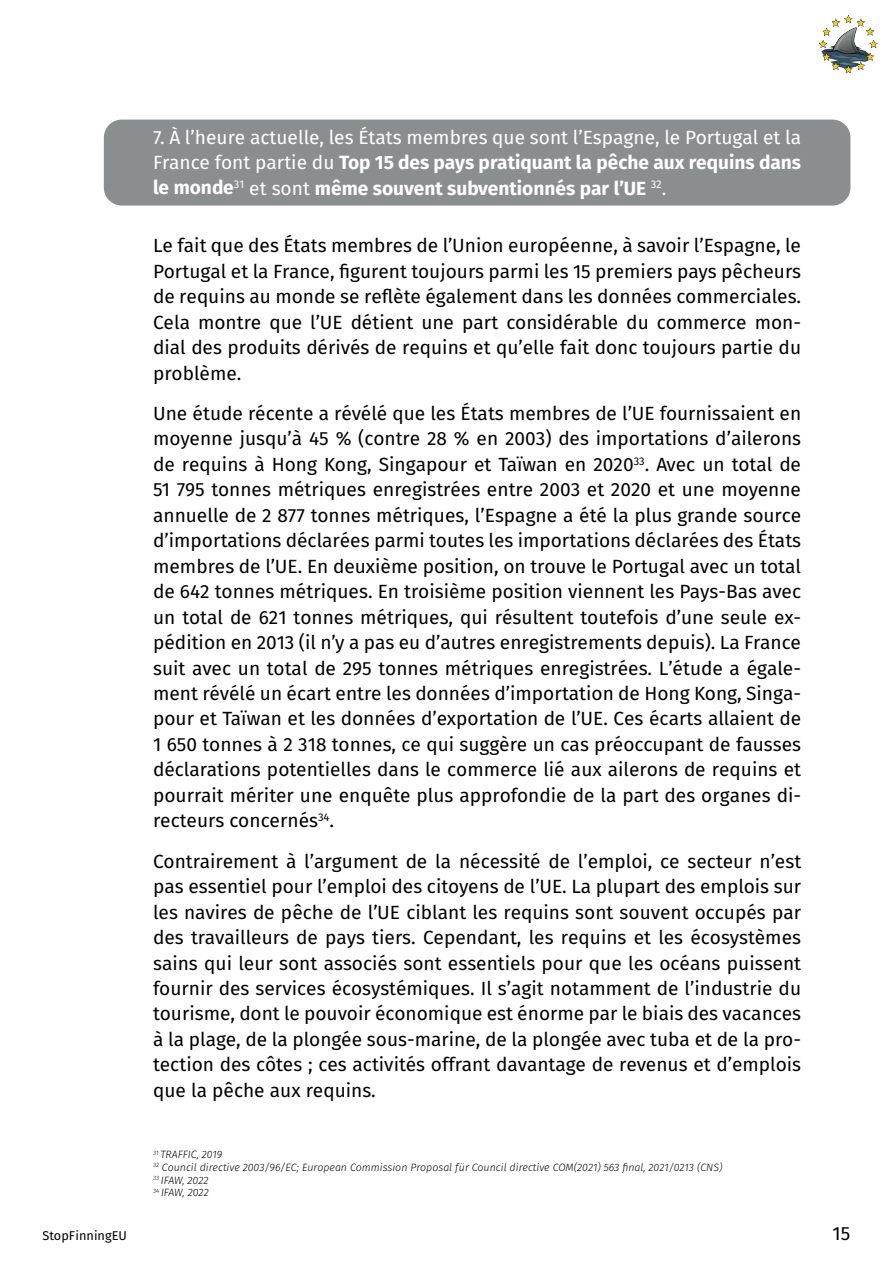
<style>
.page{position:relative;width:893px;height:1263px;background:#fff}
.page>*{position:absolute;margin:0;border:0;box-sizing:border-box;transform-origin:0 0}
.t1{font:19.05px/25.5px "Fira Sans";color:#000001;text-align:justify}
.t2{font:19.05px/25.5px "Fira Sans";color:#fff;text-align:justify}
.t3{font:12.75px "Fira Sans";color:#000001}
.t4{font:italic 300 10.65px/12.8px "Fira Sans";color:#000001}
.s1{font-weight:700}
</style>
<div class="page">
<img style="left:819px;top:15px;width:59px;height:59px">
<div style="left:104px;top:120px;width:746px;height:86px;background:#8b8e8f;border-radius:18px"></div>
<p class="t2" style="left:153px;top:124px;width:650px">7. À l’heure actuelle, les États membres que sont l’Espagne, le Portugal et la France font partie du <span class="s1">Top 15 des pays pratiquant la pêche aux requins dans le monde</span><sup>31</sup> et sont <span class="s1">même souvent subventionnés par l’UE</span> <sup>32</sup>.</p>
<p class="t1" style="left:153px;top:233px;width:650px">Le fait que des États membres de l’Union européenne, à savoir l’Espagne, le Portugal et la France, figurent toujours parmi les 15 premiers pays pêcheurs de requins au monde se reflète également dans les données commerciales.<br>Cela montre que l’UE détient une part considérable du commerce mon&shy;dial des produits dérivés de requins et qu’elle fait donc toujours partie du problème.</p>
<p class="t1" style="left:153px;top:401px;width:650px">Une étude récente a révélé que les États membres de l’UE fournissaient en moyenne jusqu’à 45 % (contre 28 % en 2003) des importations d’ailerons de requins à Hong Kong, Singapour et Taïwan en 2020<sup>33</sup>. Avec un total de 51 795 tonnes métriques enregistrées entre 2003 et 2020 et une moyenne annuelle de 2 877 tonnes métriques, l’Espagne a été la plus grande source d’importations déclarées parmi toutes les importations déclarées des États membres de l’UE. En deuxième position, on trouve le Portugal avec un total de 642 tonnes métriques. En troisième position viennent les Pays-Bas avec un total de 621 tonnes métriques, qui résultent toutefois d’une seule ex&shy;pédition en 2013 (il n’y a pas eu d’autres enregistrements depuis). La France suit avec un total de 295 tonnes métriques enregistrées. L’étude a égale&shy;ment révélé un écart entre les données d’importation de Hong Kong, Singa&shy;pour et Taïwan et les données d’exportation de l’UE. Ces écarts allaient de 1 650 tonnes à 2 318 tonnes, ce qui suggère un cas préoccupant de fausses déclarations potentielles dans le commerce lié aux ailerons de requins et pourrait mériter une enquête plus approfondie de la part des organes di&shy;recteurs concernés<sup>34</sup>.</p>
<p class="t1" style="left:153px;top:848px;width:650px">Contrairement à l’argument de la nécessité de l’emploi, ce secteur n’est pas essentiel pour l’emploi des citoyens de l’UE. La plupart des emplois sur les navires de pêche de l’UE ciblant les requins sont souvent occupés par des travailleurs de pays tiers. Cependant, les requins et les écosystèmes sains qui leur sont associés sont essentiels pour que les océans puissent fournir des services écosystémiques. Il s’agit notamment de l’industrie du tourisme, dont le pouvoir économique est énorme par le biais des vacances à la plage, de la plongée sous-marine, de la plongée avec tuba et de la pro&shy;tection des côtes ; ces activités offrant davantage de revenus et d’emplois que la pêche aux requins.</p>
<p class="t4" style="left:153px;top:1148px;width:571px"><sup>31</sup> TRAFFIC, 2019<br><sup>32</sup> Council directive 2003/96/EC; European Commission Proposal für Council directive COM(2021) 563 final, 2021/0213 (CNS)<br><sup>33</sup> IFAW, 2022<br><sup>34</sup> IFAW, 2022</p>
<p class="t3" style="left:43px;top:1226px;width:86px">StopFinningEU</p>
<p class="t1" style="left:833px;top:1220px;width:19px">15</p>
</div>
